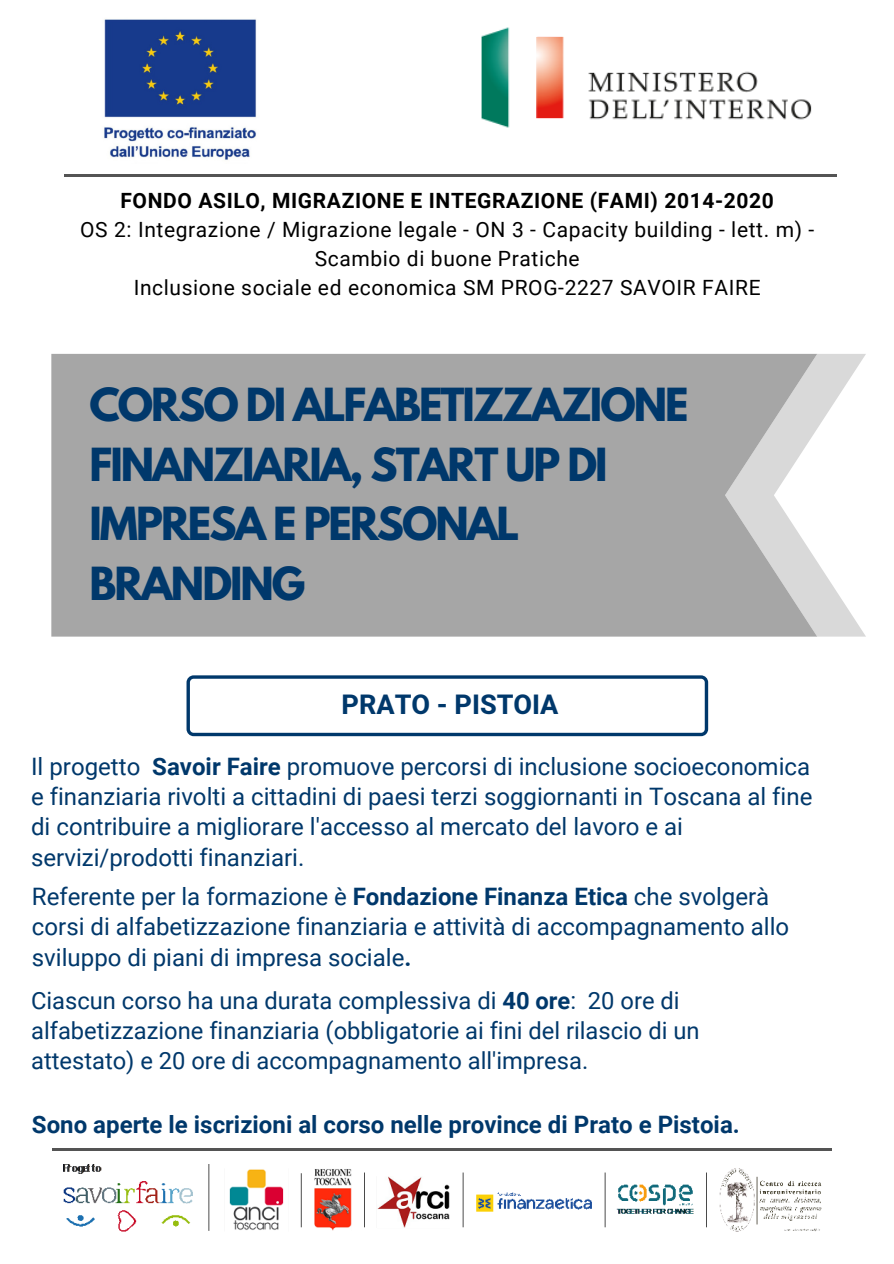
<style>
.page{position:relative;width:894px;height:1264px;background:#fff}
.page>*{position:absolute;margin:0;border:0;box-sizing:border-box;transform-origin:0 0}
.t1{font:700 40.35px/59.6px "League Spartan";letter-spacing:-.05em;color:#00386b}
.t2{font:700 27px "Heebo";color:#00386b}
.t3{font:24px/30.5px "Roboto";color:#00386b}
.t4{font:700 24px "Roboto";color:#00386b}
.t5{font:23.7px/30px "Roboto";color:#00386b}
.t6{font:21px/29.2px "Roboto";letter-spacing:.03em;color:#000;text-align:center}
.t7{font:700 21px "Roboto";letter-spacing:.03em;color:#000}
.s1{font-weight:700}
</style>
<div class="page">
<hr style="left:64px;top:175px;width:772px;height:2px;background:#545454">
<img style="left:104px;top:19px;width:153px;height:141px">
<svg style="left:817px;top:354px;width:48px;height:282px"></svg>
<div style="left:51px;top:354px;width:766px;height:282px;background:#a6a6a6"></div>
<hr style="left:52px;top:1148px;width:779px;height:2px;background:#545454">
<svg style="left:186px;top:675px;width:522px;height:61px"></svg>
<img style="left:481px;top:27px;width:331px;height:101px">
<img style="left:64px;top:1164px;width:756px;height:68px">
<p class="t7" style="left:120px;top:188px;width:654px">FONDO ASILO, MIGRAZIONE E INTEGRAZIONE (FAMI) 2014-2020</p>
<p class="t6" style="left:80px;top:215px;width:735px">OS 2: Integrazione / Migrazione legale - ON 3 - Capacity building - lett. m) -<br>Scambio di buone Pratiche<br>Inclusione sociale ed economica SM PROG-2227 SAVOIR FAIRE</p>
<h1 class="t1" style="left:89px;top:380px;width:600px">CORSO DI ALFABETIZZAZIONE<br>FINANZIARIA, START UP DI<br>IMPRESA E PERSONAL<br>BRANDING</h1>
<p class="t2" style="left:341px;top:686px;width:218px">PRATO - PISTOIA</p>
<p class="t3" style="left:31px;top:751px;width:782px">Il progetto <span class="s1">Savoir Faire</span> promuove percorsi di inclusione socioeconomica e finanziaria rivolti a cittadini di paesi terzi soggiornanti in Toscana al fine di contribuire a migliorare l'accesso al mercato del lavoro e ai servizi/prodotti finanziari.</p>
<p class="t3" style="left:32px;top:881px;width:758px">Referente per la formazione è <span class="s1">Fondazione Finanza Etica</span> che svolgerà corsi di alfabetizzazione finanziaria e attività di accompagnamento allo sviluppo di piani di impresa sociale<span class="s1">.</span></p>
<p class="t5" style="left:31px;top:986px;width:669px">Ciascun corso ha una durata complessiva di <span class="s1">40 ore</span>: 20 ore di alfabetizzazione finanziaria (obbligatorie ai fini del rilascio di un attestato) e 20 ore di accompagnamento all'impresa.</p>
<p class="t4" style="left:32px;top:1110px;width:709px">Sono aperte le iscrizioni al corso nelle province di Prato e Pistoia.</p>
</div>
